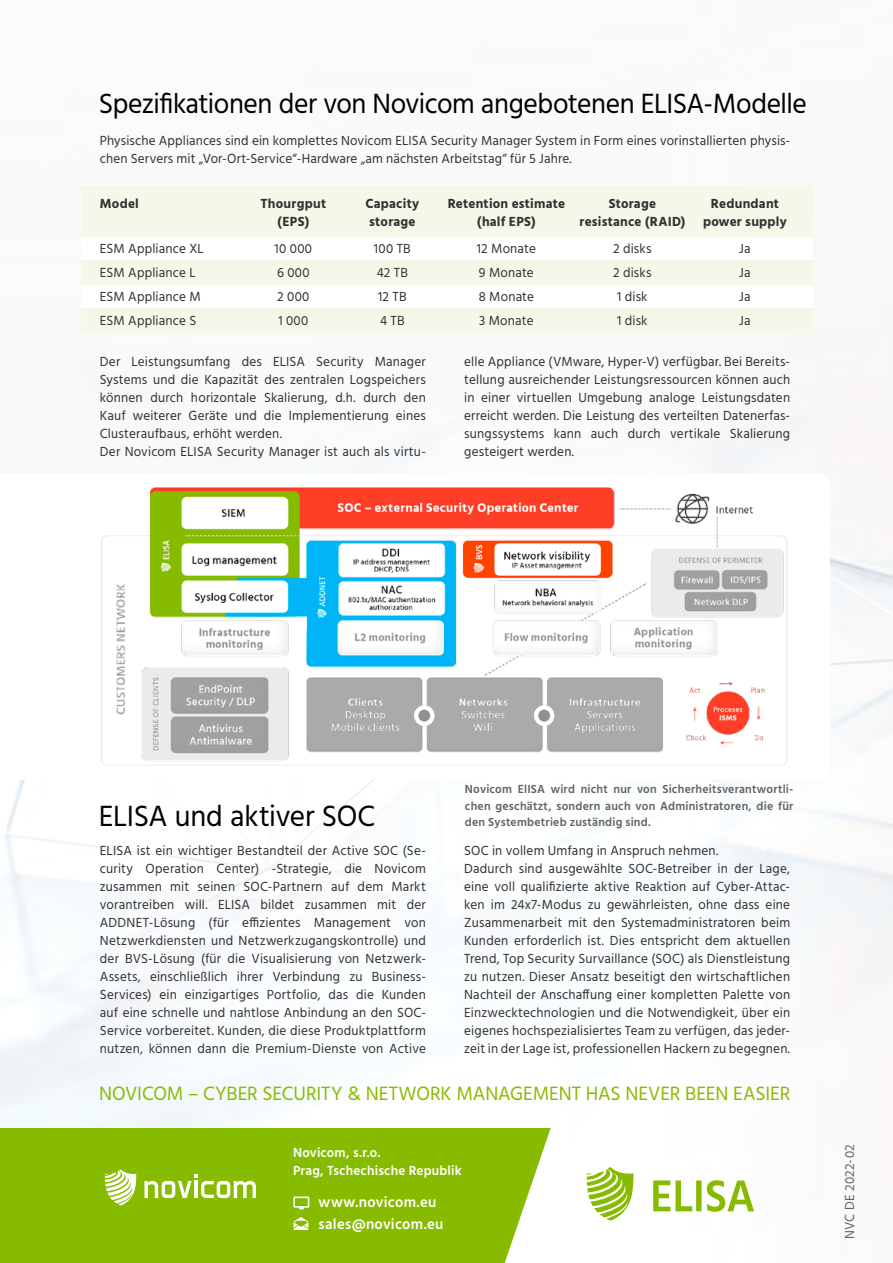
<style>
.page{position:relative;width:893px;height:1263px;background:#fff}
.page>*{position:absolute;margin:0;border:0;box-sizing:border-box;transform-origin:0 0}
.t1{font:30px "Hind";letter-spacing:-.01em;color:#000}
.t2{font:28.5px "Hind";letter-spacing:-.02em;color:#000}
.t3{font:19.8px "Hind";letter-spacing:-.005em;color:#87bb00}
.t4{font:600 15px/22.5px "Hind";letter-spacing:.02em;color:#fff}
.t5{font:13.5px/18px "Hind";letter-spacing:.01em;color:#33302f}
.t6{font:700 13.5px "Hind";letter-spacing:.02em;color:#33302f}
.t7{font:600 13.5px/18px "Hind";letter-spacing:.015em;color:#fff}
.t8{font:13.5px "Hind";letter-spacing:.015em;color:#616160}
.t9{font:600 12px/16.5px "Hind";letter-spacing:.02em;color:#616160}
</style>
<div class="page">
<div style="left:0;top:1128px;width:551px;height:135px;background:#87bb00"></div>
<svg style="left:144px;top:1174px;width:112px;height:24px"></svg>
<svg style="left:105px;top:1169px;width:31px;height:36px"></svg>
<svg style="left:294px;top:1217px;width:14px;height:13px"></svg>
<svg style="left:293px;top:1196px;width:16px;height:13px"></svg>
<div style="left:81px;top:186px;width:731px;height:147px;background:#f4f8e8"></div>
<svg style="left:587px;top:1167px;width:46px;height:54px"></svg>
<svg style="left:653px;top:1180px;width:101px;height:32px"></svg>
<div style="left:81px;top:237px;width:731px;height:22px;background:#fff"></div>
<div style="left:81px;top:286px;width:731px;height:22px;background:#fff"></div>
<img style="left:73px;top:462px;width:726px;height:327px">
<h2 class="t2" style="left:99px;top:84px;width:710px">Spezifikationen der von Novicom angebotenen ELISA-Modelle</h2>
<p class="t5" style="left:100px;top:132px;width:692px">Physische Appliances sind ein komplettes Novicom ELISA Security Manager System in Form eines vorinstallierten physis&shy;chen Servers mit „Vor-Ort-Service“-Hardware „am nächsten Arbeitstag“ für 5 Jahre.</p>
<p class="t6" style="left:100px;top:195px;width:40px">Model</p>
<p class="t6" style="left:261px;top:195px;width:67px">Thourgput</p>
<p class="t6" style="left:366px;top:195px;width:55px">Capacity</p>
<p class="t6" style="left:448px;top:195px;width:119px">Retention estimate</p>
<p class="t6" style="left:609px;top:195px;width:49px">Storage</p>
<p class="t6" style="left:711px;top:195px;width:70px">Redundant</p>
<p class="t6" style="left:278px;top:213px;width:33px">(EPS)</p>
<p class="t6" style="left:369px;top:213px;width:48px">storage</p>
<p class="t6" style="left:477px;top:213px;width:60px">(half EPS)</p>
<p class="t6" style="left:579px;top:213px;width:107px">resistance (RAID)</p>
<p class="t6" style="left:703px;top:213px;width:85px">power supply</p>
<p class="t5" style="left:100px;top:240px;width:106px">ESM Appliance XL</p>
<p class="t5" style="left:275px;top:240px;width:39px">10 000</p>
<p class="t5" style="left:374px;top:240px;width:38px">100 TB</p>
<p class="t5" style="left:477px;top:240px;width:61px">12 Monate</p>
<p class="t5" style="left:613px;top:240px;width:40px">2 disks</p>
<p class="t5" style="left:739px;top:240px;width:13px">Ja</p>
<p class="t5" style="left:100px;top:264px;width:97px">ESM Appliance L</p>
<p class="t5" style="left:277px;top:264px;width:34px">6 000</p>
<p class="t5" style="left:377px;top:264px;width:33px">42 TB</p>
<p class="t5" style="left:479px;top:264px;width:56px">9 Monate</p>
<p class="t5" style="left:613px;top:264px;width:40px">2 disks</p>
<p class="t5" style="left:739px;top:264px;width:13px">Ja</p>
<p class="t5" style="left:100px;top:288px;width:102px">ESM Appliance M</p>
<p class="t5" style="left:277px;top:288px;width:34px">2 000</p>
<p class="t5" style="left:378px;top:288px;width:30px">12 TB</p>
<p class="t5" style="left:479px;top:288px;width:57px">8 Monate</p>
<p class="t5" style="left:617px;top:288px;width:32px">1 disk</p>
<p class="t5" style="left:739px;top:288px;width:13px">Ja</p>
<p class="t5" style="left:100px;top:312px;width:98px">ESM Appliance S</p>
<p class="t5" style="left:278px;top:312px;width:32px">1 000</p>
<p class="t5" style="left:380px;top:312px;width:26px">4 TB</p>
<p class="t5" style="left:479px;top:312px;width:56px">3 Monate</p>
<p class="t5" style="left:617px;top:312px;width:32px">1 disk</p>
<p class="t5" style="left:739px;top:312px;width:13px">Ja</p>
<p class="t5" style="left:100px;top:354px;width:328px">Der Leistungsumfang des ELISA Security Manager Systems und die Kapazität des zentralen Logspeichers können durch horizontale Skalierung, d.h. durch den Kauf weiterer Geräte und die Implementierung eines Clusteraufbaus, erhöht werden.<br>Der Novicom ELISA Security Manager ist auch als virtu-</p>
<p class="t5" style="left:464px;top:354px;width:327px;text-align:justify">elle Appliance (VMware, Hyper-V) verfügbar. Bei Bereits&shy;tellung ausreichender Leistungsressourcen können auch in einer virtuellen Umgebung analoge Leistungsdaten erreicht werden. Die Leistung des verteilten Datenerfas&shy;sungssystems kann auch durch vertikale Skalierung gesteigert werden.</p>
<h1 class="t1" style="left:99px;top:796px;width:278px">ELISA und aktiver SOC</h1>
<p class="t9" style="left:465px;top:781px;width:330px">Novicom ElISA wird nicht nur von Sicherheitsverantwortli&shy;chen geschätzt, sondern auch von Administratoren, die für</p>
<p class="t9" style="left:465px;top:814px;width:187px">den Systembetrieb zuständig sind.</p>
<p class="t5" style="left:100px;top:842px;width:328px;text-align:justify">ELISA ist ein wichtiger Bestandteil der Active SOC (Se&shy;curity Operation Center) -Strategie, die Novicom zusammen mit seinen SOC-Partnern auf dem Markt vorantreiben will. ELISA bildet zusammen mit der ADDNET-Lösung (für effizientes Management von Netzwerkdiensten und Netzwerkzugangskontrolle) und der BVS-Lösung (für die Visualisierung von Netzwerk-Assets, einschließlich ihrer Verbindung zu Business-Services) ein einzigartiges Portfolio, das die Kunden auf eine schnelle und nahtlose Anbindung an den SOC-Service vorbereitet. Kunden, die diese Produktplattform nutzen, können dann die Premium-Dienste von Active</p>
<p class="t5" style="left:464px;top:842px;width:327px">SOC in vollem Umfang in Anspruch nehmen.<br>Dadurch sind ausgewählte SOC-Betreiber in der Lage, eine voll qualifizierte aktive Reaktion auf Cyber-Attac&shy;ken im 24x7-Modus zu gewährleisten, ohne dass eine Zusammenarbeit mit den Systemadministratoren beim Kunden erforderlich ist. Dies entspricht dem aktuellen Trend, Top Security Survaillance (SOC) als Dienstleistung zu nutzen. Dieser Ansatz beseitigt den wirtschaftlichen Nachteil der Anschaffung einer kompletten Palette von Einzwecktechnologien und die Notwendigkeit, über ein eigenes hochspezialisiertes Team zu verfügen, das jeder&shy;zeit in der Lage ist, professionellen Hackern zu begegnen.</p>
<h3 class="t3" style="left:99px;top:1080px;width:693px">NOVICOM – CYBER SECURITY &amp; NETWORK MANAGEMENT HAS NEVER BEEN EASIER</h3>
<p class="t7" style="left:293px;top:1143px;width:170px">Novicom, s.r.o.<br>Prag, Tschechische Republik</p>
<p class="t4" style="left:319px;top:1190px;width:126px">www.novicom.eu sales@novicom.eu</p>
<p class="t8" style="left:841px;top:1239px;width:96px;rotate:-90deg">NVC DE 2022-02</p>
</div>
